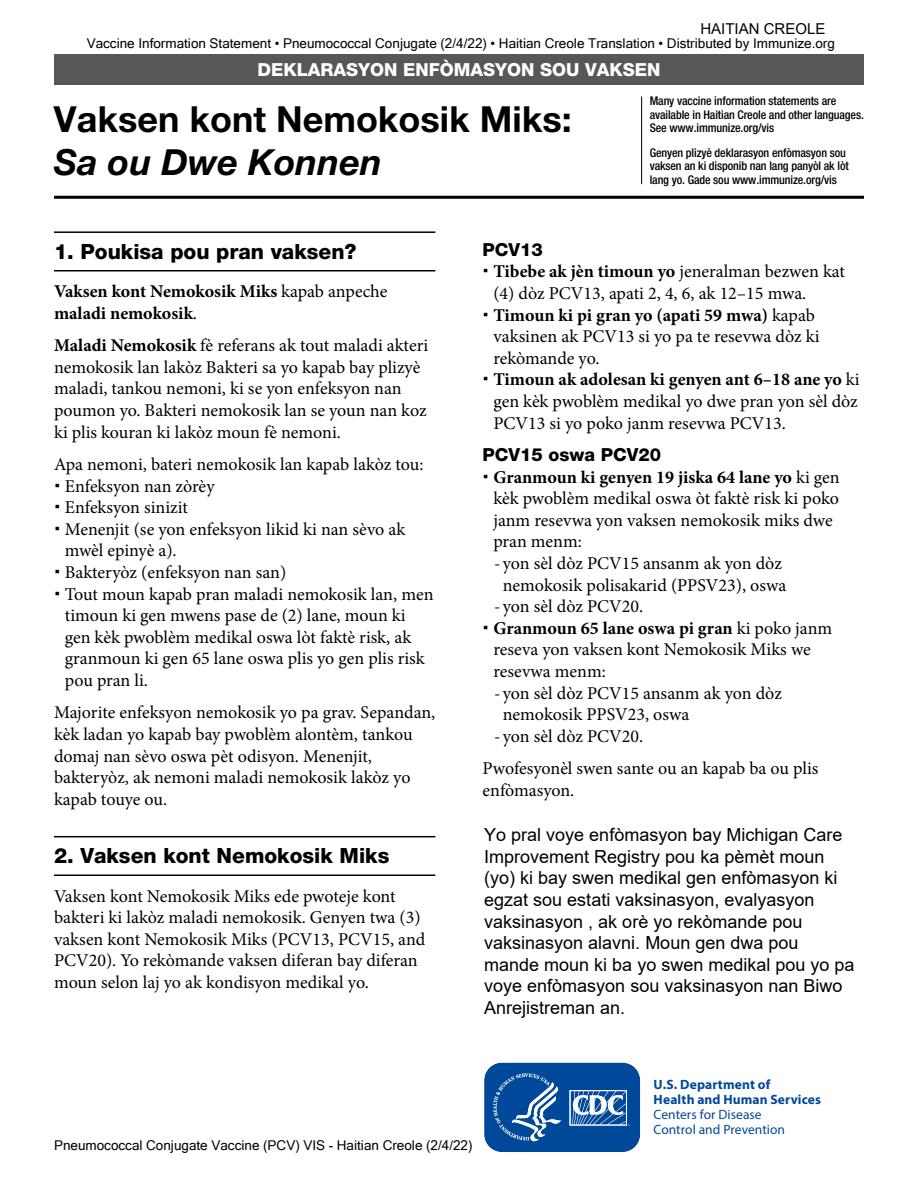
<style>
.page{position:relative;width:918px;height:1188px;background:#fff}
.page>*{position:absolute;margin:0;border:0;box-sizing:border-box;transform-origin:0 0}
.t1{font:700 36px "Helvetica Neue LT Std";color:#000}
.t2{font:italic 700 36px "Helvetica Neue LT Std";color:#000}
.t3{font:800 21px "Helvetica Neue LT Std";color:#000}
.t4{font:18px/21.6px "Minion Pro";color:#000}
.t5{font:18px/21.6px "Arial";color:#000}
.t6{font:700 18px/21.6px "Minion Pro";color:#000}
.t7{font:800 18px "Helvetica Neue LT Std";color:#fff}
.t8{font:800 18px "Helvetica Neue LT Std";color:#000}
.t9{font:15px "Arial";color:#010202}
.t10{font:13.5px "Microsoft Sans Serif";color:#020203}
.t11{font:700 13.5px/15px "Myriad Pro";letter-spacing:.01em;color:#00489a}
.t12{font:13.5px/15px "Myriad Pro";color:#00489a}
.t13{font:500 condensed 12px/13.5px "Helvetica Neue LT Std";letter-spacing:-.01em;color:#000}
.s1{font-weight:400}
.s2{font-weight:700}
</style>
<div class="page">
<div style="left:54px;top:54px;width:810px;height:31px;background:#575756"></div>
<hr style="left:54px;top:196px;width:810px;height:3px;background:#000">
<svg style="left:484px;top:1062px;width:157px;height:90px;background:#2965aa"></svg>
<hr style="left:641px;top:96px;width:1px;height:88px;background:#000">
<hr style="left:54px;top:836px;width:381px;height:1px;background:#000">
<hr style="left:54px;top:874px;width:381px;height:2px;background:#000">
<hr style="left:54px;top:231px;width:381px;height:2px;background:#000">
<hr style="left:54px;top:270px;width:381px;height:1px;background:#000">
<p class="t9" style="left:700px;top:18px;width:127px">HAITIAN CREOLE</p>
<p class="t10" style="left:87px;top:34px;width:750px">Vaccine Information Statement • Pneumococcal Conjugate (2/4/22) • Haitian Creole Translation • Distributed by Immunize.org</p>
<p class="t7" style="left:257px;top:59px;width:405px">DEKLARASYON ENFÒMASYON SOU VAKSEN</p>
<h1 class="t1" style="left:54px;top:96px;width:519px">Vaksen kont Nemokosik Miks:</h1>
<h1 class="t2" style="left:54px;top:140px;width:330px">Sa ou Dwe Konnen</h1>
<p class="t13" style="left:650px;top:94px;width:216px">Many vaccine information statements are available in Haitian Creole and other languages.</p>
<h1 class="t13" style="left:650px;top:121px;width:126px">See www.immunize.org/vis</h1>
<p class="t13" style="left:650px;top:146px;width:198px">Genyen plizyè deklarasyon enfòmasyon sou</p>
<p class="t13" style="left:650px;top:159px;width:201px">vaksen an ki disponib nan lang panyòl ak lòt</p>
<p class="t13" style="left:650px;top:173px;width:189px">lang yo. Gade sou www.immunize.org/vis</p>
<p class="t3" style="left:54px;top:239px;width:304px">1. Poukisa pou pran vaksen?</p>
<p class="t6" style="left:54px;top:280px;width:335px">Vaksen kont Nemokosik Miks <span class="s1">kapab anpeche </span>maladi nemokosik<span class="s1">.</span></p>
<p class="t4" style="left:54px;top:335px;width:376px"><span class="s2">Maladi Nemokosik</span> fè referans ak tout maladi akteri nemokosik lan lakòz Bakteri sa yo kapab bay plizyè maladi, tankou nemoni, ki se yon enfeksyon nan poumon yo. Bakteri nemokosik lan se youn nan koz ki plis kouran ki lakòz moun fè nemoni.</p>
<p class="t4" style="left:54px;top:453px;width:371px">Apa nemoni, bateri nemokosik lan kapab lakòz tou:</p>
<p class="t4" style="left:65px;top:475px;width:151px">Enfeksyon nan zòrèy</p>
<p class="t4" style="left:65px;top:497px;width:125px">Enfeksyon sinizit</p>
<p class="t4" style="left:65px;top:518px;width:342px">Menenjit (se yon enfeksyon likid ki nan sèvo ak mwèl epinyè a).</p>
<p class="t4" style="left:65px;top:561px;width:223px">Bakteryòz (enfeksyon nan san)</p>
<p class="t4" style="left:65px;top:583px;width:370px">Tout moun kapab pran maladi nemokosik lan, men timoun ki gen mwens pase de (2) lane, moun ki gen kèk pwoblèm medikal oswa lòt faktè risk, ak granmoun ki gen 65 lane oswa plis yo gen plis risk pou pran li.</p>
<p class="t4" style="left:54px;top:702px;width:383px">Majorite enfeksyon nemokosik yo pa grav. Sepandan, kèk ladan yo kapab bay pwoblèm alontèm, tankou domaj nan sèvo oswa pèt odisyon. Menenjit, bakteryòz, ak nemoni maladi nemokosik lakòz yo kapab touye ou.</p>
<p class="t3" style="left:54px;top:843px;width:337px">2. Vaksen kont Nemokosik Miks</p>
<p class="t4" style="left:54px;top:885px;width:373px">Vaksen kont Nemokosik Miks ede pwoteje kont bakteri ki lakòz maladi nemokosik. Genyen twa (3) vaksen kont Nemokosik Miks (PCV13, PCV15, and PCV20). Yo rekòmande vaksen diferan bay diferan moun selon laj yo ak kondisyon medikal yo.</p>
<p class="t8" style="left:483px;top:239px;width:62px">PCV13</p>
<p class="t6" style="left:493px;top:261px;width:353px">Tibebe ak jèn timoun yo <span class="s1">jeneralman bezwen kat</span></p>
<p class="t4" style="left:493px;top:283px;width:314px">(4) dòz PCV13, apati 2, 4, 6, ak 12–15 mwa.</p>
<p class="t4" style="left:493px;top:304px;width:328px"><span class="s2">Timoun ki pi gran yo (apati 59 mwa)</span> kapab vaksinen ak PCV13 si yo pa te resevwa dòz ki rekòmande yo.</p>
<p class="t4" style="left:493px;top:369px;width:368px;text-align:justify"><span class="s2">Timoun ak adolesan ki genyen ant 6–18 ane yo</span> ki gen kèk pwoblèm medikal yo dwe pran yon sèl dòz PCV13 si yo poko janm resevwa PCV13.</p>
<p class="t8" style="left:483px;top:444px;width:180px">PCV15 oswa PCV20</p>
<p class="t4" style="left:493px;top:466px;width:348px"><span class="s2">Granmoun ki genyen 19 jiska 64 lane yo</span> ki gen kèk pwoblèm medikal oswa òt faktè risk ki poko janm resevwa yon vaksen nemokosik miks dwe pran menm:</p>
<p class="t4" style="left:494px;top:553px;width:289px">- yon sèl dòz PCV15 ansanm ak yon dòz</p>
<p class="t4" style="left:503px;top:574px;width:285px">nemokosik polisakarid (PPSV23), oswa</p>
<p class="t4" style="left:494px;top:596px;width:150px">- yon sèl dòz PCV20.</p>
<p class="t4" style="left:493px;top:617px;width:340px"><span class="s2">Granmoun 65 lane oswa pi gran</span> ki poko janm reseva yon vaksen kont Nemokosik Miks we resevwa menm:</p>
<p class="t4" style="left:494px;top:682px;width:289px">- yon sèl dòz PCV15 ansanm ak yon dòz</p>
<p class="t4" style="left:503px;top:704px;width:188px">nemokosik PPSV23, oswa</p>
<p class="t4" style="left:494px;top:725px;width:150px">- yon sèl dòz PCV20.</p>
<p class="t4" style="left:483px;top:758px;width:337px">Pwofesyonèl swen sante ou an kapab ba ou plis enfòmasyon.</p>
<p class="t5" style="left:484px;top:824px;width:372px">Yo pral voye enfòmasyon bay Michigan Care Improvement Registry pou ka pèmèt moun (yo) ki bay swen medikal gen enfòmasyon ki egzat sou estati vaksinasyon, evalyasyon vaksinasyon , ak orè yo rekòmande pou vaksinasyon alavni. Moun gen dwa pou mande moun ki ba yo swen medikal pou yo pa voye enfòmasyon sou vaksinasyon nan Biwo Anrejistreman an.</p>
<p class="t10" style="left:54px;top:1137px;width:420px">Pneumococcal Conjugate Vaccine (PCV) VIS - Haitian Creole (2/4/22)</p>
<p class="t11" style="left:654px;top:1077px;width:169px">U.S. Department of<br>Health and Human Services</p>
<p class="t12" style="left:654px;top:1107px;width:133px">Centers for Disease<br>Control and Prevention</p>
</div>
